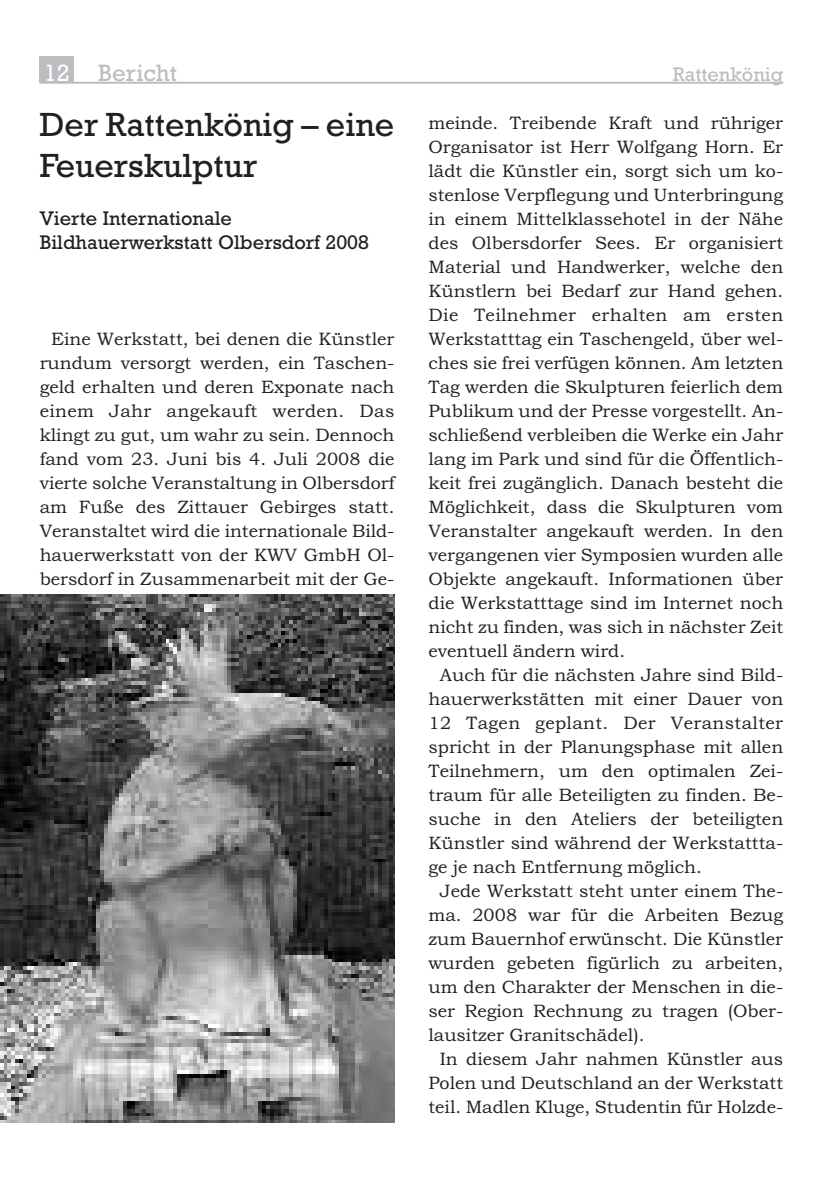
<style>
.page{position:relative;width:840px;height:1191px;background:#fff}
.page>*{position:absolute;margin:0;border:0;box-sizing:border-box;transform-origin:0 0}
.t1{font:34px/40.8px "Rockwell";color:#231f20}
.t2{font:24px "Rockwell";color:#bcbdc0}
.t3{font:20px/24px "Rockwell";color:#231f20}
.t4{font:20px "Rockwell";color:#bcbdc0}
.t5{font:18px/24px "Bookman Old Style";color:#231f20;text-align:justify}
.s1{color:#fff}
</style>
<div class="page">
<hr style="left:40px;top:82px;width:742px;height:2px;background:#bcbdc0">
<div style="left:40px;top:57px;width:34px;height:26px;background:#bcbdc0"></div>
<img style="left:0;top:595px;width:394px;height:528px">
<h2 class="t2" style="left:44px;top:58px;width:135px"><span class="s1">12</span> Bericht</h2>
<p class="t4" style="left:672px;top:62px;width:112px">Rattenkönig</p>
<h1 class="t1" style="left:40px;top:104px;width:356px">Der Rattenkönig – eine<br>Feuerskulptur</h1>
<p class="t3" style="left:40px;top:206px;width:330px">Vierte Internationale<br>Bildhauerwerkstatt Olbersdorf 2008</p>
<p class="t5" style="left:428px;top:110px;width:356px">meinde. Treibende Kraft und rühriger Organisator ist Herr Wolfgang Horn. Er lädt die Künstler ein, sorgt sich um ko&shy;stenlose Verpflegung und Unterbringung in einem Mittelklassehotel in der Nähe des Olbersdorfer Sees. Er organisiert Material und Handwerker, welche den Künstlern bei Bedarf zur Hand gehen.<br>Die Teilnehmer erhalten am ersten Werkstatttag ein Taschengeld, über wel&shy;ches sie frei verfügen können. Am letzten Tag werden die Skulpturen feierlich dem Publikum und der Presse vorgestellt. An&shy;schließend verbleiben die Werke ein Jahr lang im Park und sind für die Öffentlich&shy;keit frei zugänglich. Danach besteht die Möglichkeit, dass die Skulpturen vom Veranstalter angekauft werden. In den vergangenen vier Symposien wurden alle Objekte angekauft. Informationen über die Werkstatttage sind im Internet noch nicht zu finden, was sich in nächster Zeit eventuell ändern wird.</p>
<p class="t5" style="left:428px;top:662px;width:356px;text-indent:11px">Auch für die nächsten Jahre sind Bild&shy;hauerwerkstätten mit einer Dauer von 12 Tagen geplant. Der Veranstalter spricht in der Planungsphase mit allen Teilnehmern, um den optimalen Zei&shy;traum für alle Beteiligten zu finden. Be&shy;suche in den Ateliers der beteiligten Künstler sind während der Werkstattta&shy;ge je nach Entfernung möglich.</p>
<p class="t5" style="left:428px;top:878px;width:356px;text-indent:11px">Jede Werkstatt steht unter einem The&shy;ma. 2008 war für die Arbeiten Bezug zum Bauernhof erwünscht. Die Künstler wurden gebeten figürlich zu arbeiten, um den Charakter der Menschen in die&shy;ser Region Rechnung zu tragen (Ober&shy;lausitzer Granitschädel).</p>
<p class="t5" style="left:428px;top:1046px;width:356px;text-indent:11px">In diesem Jahr nahmen Künstler aus Polen und Deutschland an der Werkstatt teil. Madlen Kluge, Studentin für Holzde-</p>
<p class="t5" style="left:40px;top:326px;width:356px;text-indent:11px">Eine Werkstatt, bei denen die Künstler rundum versorgt werden, ein Taschen&shy;geld erhalten und deren Exponate nach einem Jahr angekauft werden. Das klingt zu gut, um wahr zu sein. Dennoch fand vom 23. Juni bis 4. Juli 2008 die vierte solche Veranstaltung in Olbersdorf am Fuße des Zittauer Gebirges statt.<br>Veranstaltet wird die internationale Bild&shy;hauerwerkstatt von der KWV GmbH Ol&shy;bersdorf in Zusammenarbeit mit der Ge-</p>
</div>
